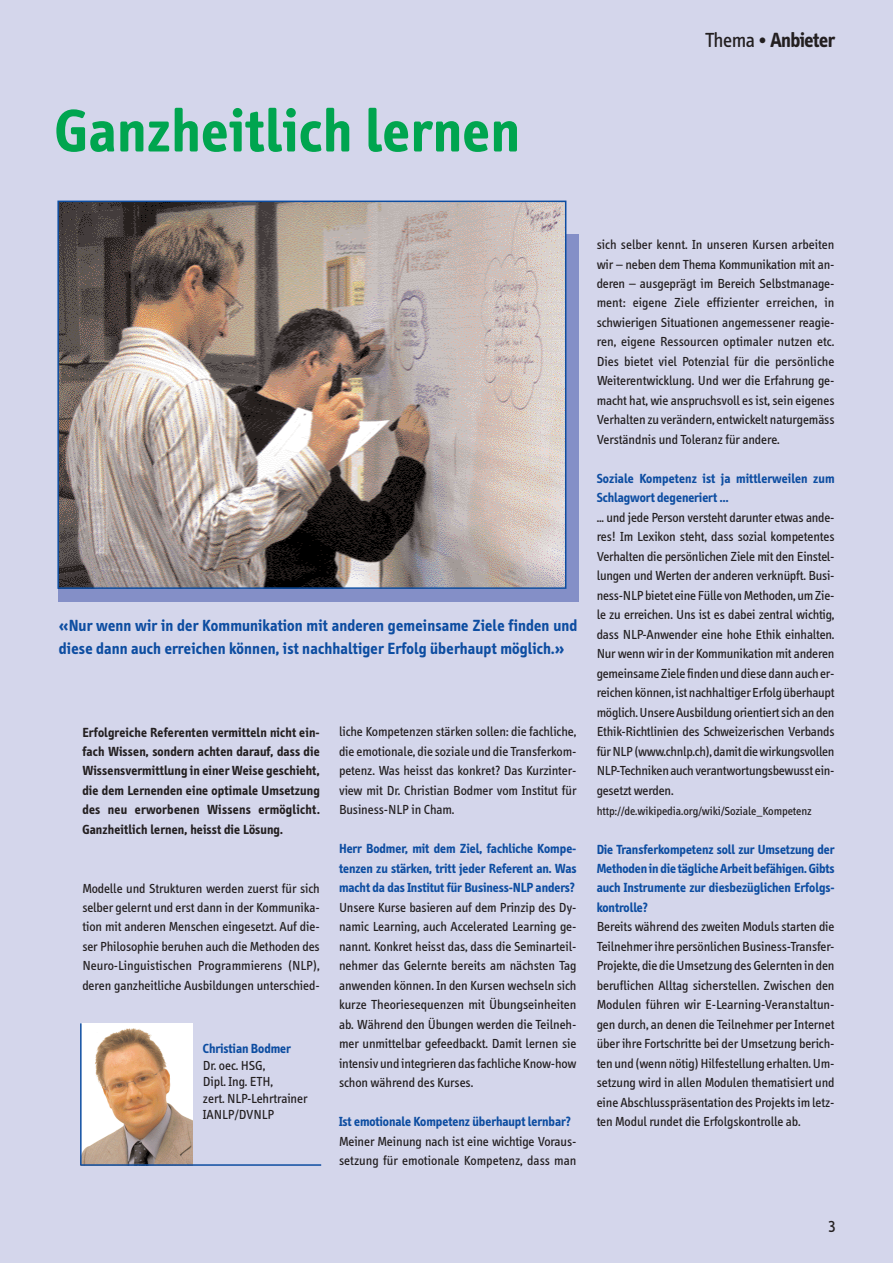
<style>
.page{position:relative;width:893px;height:1263px;background:#fff}
.page>*{position:absolute;margin:0;border:0;box-sizing:border-box;transform-origin:0 0}
.t1{font:700 61.5px "Info";letter-spacing:.015em;color:#00a54f}
.t2{font:700 21px "Info";letter-spacing:-.02em;color:#231f20}
.t3{font:700 16.5px/22.5px "Info";letter-spacing:.015em;color:#0d4da1}
.t4{font:16.5px "Info";color:#231f20}
.t5{font:13.5px/19.5px "Info";color:#231f20;text-align:justify}
.t6{font:700 13.5px/19.5px "Info";color:#0d4da1;text-align:justify}
.t7{font:700 13.5px/19.5px "Info";letter-spacing:.015em;color:#231f20;text-align:justify}
.t8{font:12px "Info";color:#231f20}
.s1{font-weight:400}
</style>
<div class="page">
<div style="left:0;top:0;width:892px;height:1263px;background:#d4d6eb"></div>
<div style="left:58px;top:234px;width:520px;height:368px;background:#848fc7"></div>
<img style="left:60px;top:204px;width:503px;height:382px">
<div style="left:57px;top:201px;width:509px;height:388px;border:2px solid #0d4da1"></div>
<img style="left:82px;top:1024px;width:111px;height:140px">
<hr style="left:80px;top:1023px;width:2px;height:142px;background:#0d4da1">
<hr style="left:80px;top:1164px;width:241px;height:2px;background:#0d4da1">
<h1 class="t1" style="left:55px;top:107px;width:466px">Ganzheitlich lernen</h1>
<h2 class="t2" style="left:705px;top:32px;width:131px"><span class="s1">Thema •</span> Anbieter</h2>
<p class="t3" style="left:59px;top:616px;width:519px">«Nur wenn wir in der Kommunikation mit anderen gemeinsame Ziele finden und diese dann auch erreichen können, ist nachhaltiger Erfolg überhaupt möglich.»</p>
<p class="t7" style="left:82px;top:723px;width:239px">Erfolgreiche Referenten vermitteln nicht ein&shy;fach Wissen, sondern achten darauf, dass die Wissensvermittlung in einer Weise geschieht, die dem Lernenden eine optimale Umsetzung des neu erworbenen Wissens ermöglicht.<br>Ganzheitlich lernen, heisst die Lösung.</p>
<p class="t5" style="left:82px;top:879px;width:239px">Modelle und Strukturen werden zuerst für sich selber gelernt und erst dann in der Kommunika&shy;tion mit anderen Menschen eingesetzt. Auf die&shy;ser Philosophie beruhen auch die Methoden des Neuro-Linguistischen Programmierens (NLP), deren ganzheitliche Ausbildungen unterschied-</p>
<p class="t6" style="left:203px;top:1040px;width:89px">Christian Bodmer</p>
<p class="t5" style="left:203px;top:1058px;width:106px;line-height:16.5px;text-align:left">Dr. oec. HSG,<br>Dipl. Ing. ETH,<br>zert. NLP-Lehrtrainer<br>IANLP/DVNLP</p>
<p class="t5" style="left:339px;top:723px;width:239px">liche Kompetenzen stärken sollen: die fachliche, die emotionale, die soziale und die Transferkom&shy;petenz. Was heisst das konkret? Das Kurzinter&shy;view mit Dr. Christian Bodmer vom Institut für Business-NLP in Cham.</p>
<p class="t6" style="left:339px;top:840px;width:239px">Herr Bodmer, mit dem Ziel, fachliche Kompe&shy;tenzen zu stärken, tritt jeder Referent an. Was macht da das Institut für Business-NLP anders?</p>
<p class="t5" style="left:339px;top:899px;width:239px">Unsere Kurse basieren auf dem Prinzip des Dy&shy;namic Learning, auch Accelerated Learning ge&shy;nannt. Konkret heisst das, dass die Seminarteil&shy;nehmer das Gelernte bereits am nächsten Tag anwenden können. In den Kursen wechseln sich kurze Theoriesequenzen mit Übungseinheiten ab. Während den Übungen werden die Teilneh&shy;mer unmittelbar gefeedbackt. Damit lernen sie intensiv und integrieren das fachliche Know-how schon während des Kurses.</p>
<p class="t6" style="left:339px;top:1113px;width:233px">Ist emotionale Kompetenz überhaupt lernbar?</p>
<p class="t5" style="left:339px;top:1133px;width:239px">Meiner Meinung nach ist eine wichtige Voraus&shy;setzung für emotionale Kompetenz, dass man</p>
<p class="t5" style="left:596px;top:236px;width:239px">sich selber kennt. In unseren Kursen arbeiten wir – neben dem Thema Kommunikation mit an&shy;deren – ausgeprägt im Bereich Selbstmanage&shy;ment: eigene Ziele effizienter erreichen, in schwierigen Situationen angemessener reagie&shy;ren, eigene Ressourcen optimaler nutzen etc.<br>Dies bietet viel Potenzial für die persönliche Weiterentwicklung. Und wer die Erfahrung ge&shy;macht hat, wie anspruchsvoll es ist, sein eigenes Verhalten zu verändern, entwickelt naturgemäss Verständnis und Toleranz für andere.</p>
<p class="t6" style="left:596px;top:470px;width:239px">Soziale Kompetenz ist ja mittlerweilen zum<br>Schlagwort degeneriert ...</p>
<p class="t5" style="left:596px;top:509px;width:239px">... und jede Person versteht darunter etwas ande&shy;res! Im Lexikon steht, dass sozial kompetentes Verhalten die persönlichen Ziele mit den Einstel&shy;lungen und Werten der anderen verknüpft. Busi&shy;ness-NLP bietet eine Fülle von Methoden, um Zie&shy;le zu erreichen. Uns ist es dabei zentral wichtig, dass NLP-Anwender eine hohe Ethik einhalten.<br>Nur wenn wir in der Kommunikation mit anderen gemeinsame Ziele finden und diese dann auch er&shy;reichen können, ist nachhaltiger Erfolg überhaupt möglich. Unsere Ausbildung orientiert sich an den Ethik-Richtlinien des Schweizerischen Verbands für NLP (www.chnlp.ch), damit die wirkungsvollen NLP-Techniken auch verantwortungsbewusst ein&shy;gesetzt werden.</p>
<p class="t8" style="left:596px;top:806px;width:216px">http://de.wikipedia.org/wiki/Soziale_Kompetenz</p>
<p class="t6" style="left:596px;top:840px;width:239px">Die Transferkompetenz soll zur Umsetzung der Methoden in die tägliche Arbeit befähigen. Gibts auch Instrumente zur diesbezüglichen Erfolgs&shy;kontrolle?</p>
<p class="t5" style="left:596px;top:918px;width:239px">Bereits während des zweiten Moduls starten die Teilnehmer ihre persönlichen Business-Transfer-Projekte, die die Umsetzung des Gelernten in den beruflichen Alltag sicherstellen. Zwischen den Modulen führen wir E-Learning-Veranstaltun&shy;gen durch, an denen die Teilnehmer per Internet über ihre Fortschritte bei der Umsetzung berich&shy;ten und (wenn nötig) Hilfestellung erhalten. Um&shy;setzung wird in allen Modulen thematisiert und eine Abschlusspräsentation des Projekts im letz&shy;ten Modul rundet die Erfolgskontrolle ab.</p>
<p class="t4" style="left:828px;top:1221px;width:9px">3</p>
</div>
